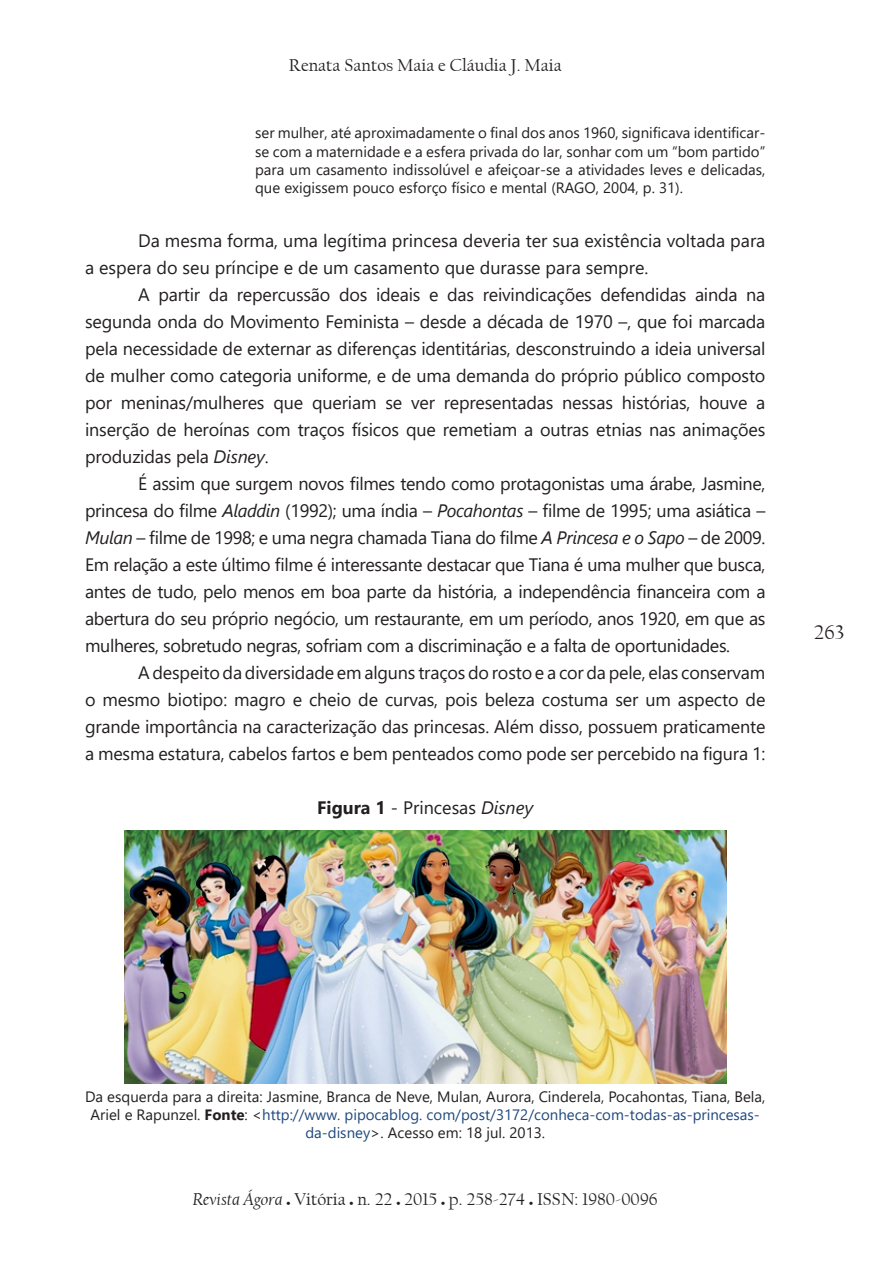
<style>
.page{position:relative;width:893px;height:1263px;background:#fff}
.page>*{position:absolute;margin:0;border:0;box-sizing:border-box;transform-origin:0 0}
.t1{font:21px "Californian FB";color:#231f20}
.t2{font:18px/27px "Segoe UI";letter-spacing:-.01em;color:#231f20;text-align:justify}
.t3{font:18px "Californian FB";color:#231f20}
.ÁGORA_-_Citações{font:15px/18px "Segoe UI";color:#231f20;text-align:justify}
.s1{font-style:italic}
.s2{font-weight:700}
.s3{color:#1f497d}
.s4{font-size:6px}
</style>
<div class="page">
<img style="left:124px;top:830px;width:602px;height:253px">
<p class="t3" style="left:289px;top:55px;width:274px">Renata Santos Maia e Cláudia J. Maia</p>
<p class="ÁGORA_-_Citações" style="left:255px;top:124px;width:512px">ser mulher, até aproximadamente o final dos anos 1960, significava identificar&shy;se com a maternidade e a esfera privada do lar, sonhar com um “bom partido” para um casamento indissolúvel e afeiçoar-se a atividades leves e delicadas, que exigissem pouco esforço físico e mental (RAGO, 2004, p. 31).</p>
<p class="t2" style="left:85px;top:226px;width:682px;text-indent:53px">Da mesma forma, uma legítima princesa deveria ter sua existência voltada para a espera do seu príncipe e de um casamento que durasse para sempre.</p>
<p class="t2" style="left:85px;top:280px;width:682px;text-indent:53px">A partir da repercussão dos ideais e das reivindicações defendidas ainda na segunda onda do Movimento Feminista – desde a década de 1970 –, que foi marcada pela necessidade de externar as diferenças identitárias, desconstruindo a ideia universal de mulher como categoria uniforme, e de uma demanda do próprio público composto por meninas/mulheres que queriam se ver representadas nessas histórias, houve a inserção de heroínas com traços físicos que remetiam a outras etnias nas animações produzidas pela <span class="s1">Disney</span>.</p>
<p class="t2" style="left:85px;top:469px;width:682px;text-indent:53px">É assim que surgem novos filmes tendo como protagonistas uma árabe, Jasmine, princesa do filme <span class="s1">Aladdin</span> (1992); uma índia – <span class="s1">Pocahontas</span> – filme de 1995; uma asiática – <span class="s1">Mulan</span> – filme de 1998; e uma negra chamada Tiana do filme <span class="s1">A Princesa e o Sapo</span> – de 2009.<br>Em relação a este último filme é interessante destacar que Tiana é uma mulher que busca, antes de tudo, pelo menos em boa parte da história, a independência financeira com a abertura do seu próprio negócio, um restaurante, em um período, anos 1920, em que as mulheres, sobretudo negras, sofriam com a discriminação e a falta de oportunidades.</p>
<p class="t2" style="left:85px;top:658px;width:682px;text-indent:53px">A despeito da diversidade em alguns traços do rosto e a cor da pele, elas conservam o mesmo biotipo: magro e cheio de curvas, pois beleza costuma ser um aspecto de grande importância na caracterização das princesas. Além disso, possuem praticamente a mesma estatura, cabelos fartos e bem penteados como pode ser percebido na figura 1:</p>
<p class="t2" style="left:317px;top:793px;width:217px"><span class="s2">Figura 1</span> - Princesas <span class="s1">Disney</span></p>
<p class="t1" style="left:814px;top:621px;width:32px">263</p>
<p class="ÁGORA_-_Citações" style="left:85px;top:1087px;width:682px;text-align:center">Da esquerda para a direita: Jasmine, Branca de Neve, Mulan, Aurora, Cinderela, Pocahontas, Tiana, Bela,<br>Ariel e Rapunzel. <span class="s2">Fonte</span>: &lt;<span class="s3">http://www. pipocablog. com/post/3172/conheca-com-todas-as-princesas&shy;da-disney</span>&gt;. Acesso em: 18 jul. 2013.</p>
<p class="t3" style="left:193px;top:1189px;width:466px"><span class="s1">Revista Ágora</span> <span class="s4">•</span> Vitória <span class="s4">•</span> n. 22 <span class="s4">•</span> 2015 <span class="s4">•</span> p. 258-274 <span class="s4">•</span> ISSN: 1980-0096</p>
</div>
